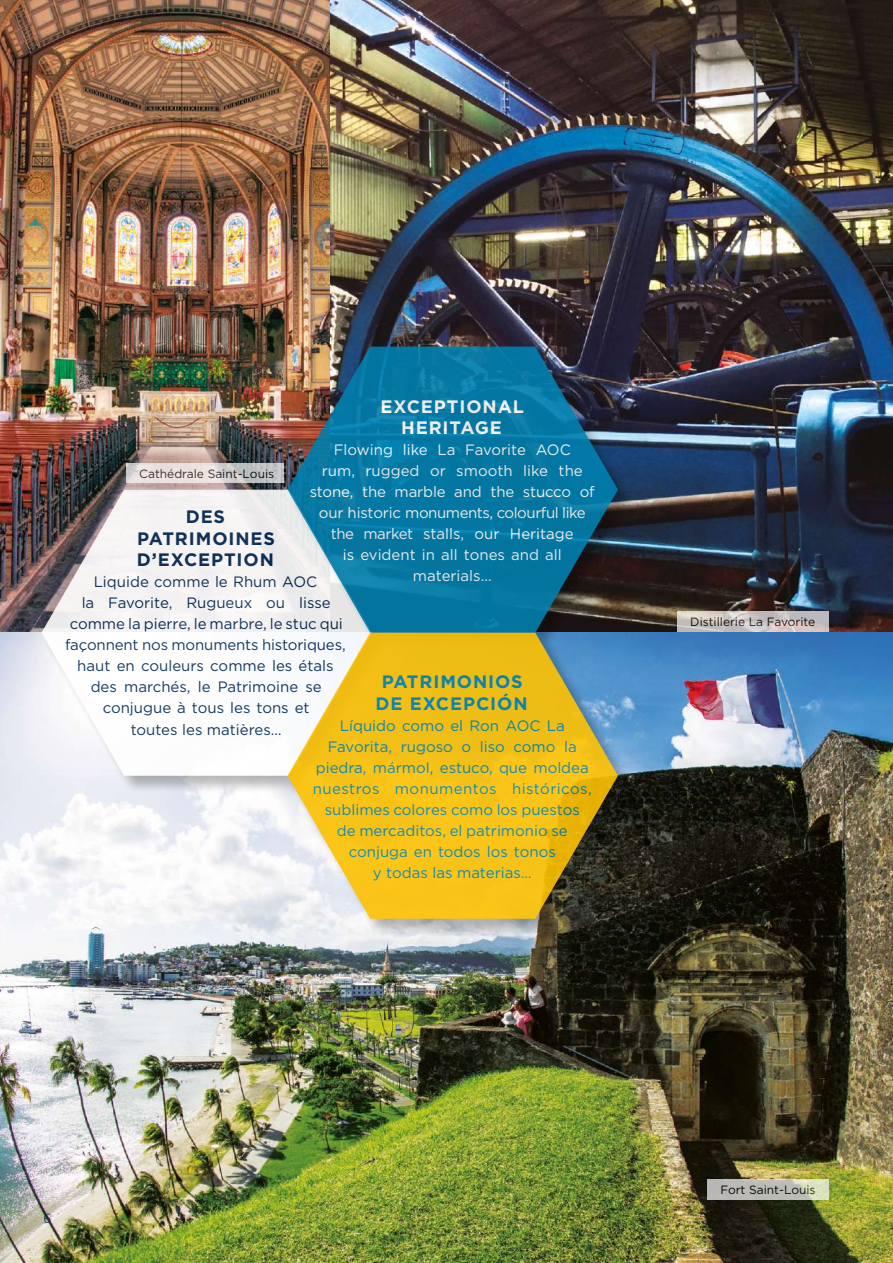
<style>
.page{position:relative;width:893px;height:1263px;background:#fff}
.page>*{position:absolute;margin:0;border:0;box-sizing:border-box;transform-origin:0 0}
.t1{font:700 18px/21.6px "Gotham";letter-spacing:.05em;color:#002851;text-align:center}
.t2{font:700 18px/21.6px "Gotham";letter-spacing:.05em;color:#0080af;text-align:center}
.t3{font:700 18px/21.6px "Gotham";letter-spacing:.05em;color:#fff;text-align:center}
.t4{font:15px/21.1px "Gotham";color:#002851;text-align:center}
.t5{font:15px/21px "Gotham";color:#0080af;text-align:center}
.t6{font:15px/21px "Gotham";letter-spacing:-.01em;color:#fff;text-align:center}
.t7{font:300 15px "Calibri";color:#002851}
.t8{font:12px "Gotham";color:#000}
</style>
<div class="page">
<img style="left:0;top:631px;width:893px;height:632px">
<img style="left:0;top:0;width:331px;height:631px">
<img style="left:331px;top:0;width:562px;height:631px">
<div style="left:42px;top:490px;width:347px;height:304px;background:#000;opacity:.3"></div>
<svg style="left:39px;top:486px;width:246px;height:292px"></svg>
<div style="left:289px;top:346px;width:346px;height:304px;background:#000;opacity:.3"></div>
<svg style="left:285px;top:343px;width:335px;height:286px;background:#227494"></svg>
<div style="left:289px;top:632px;width:346px;height:305px;background:#000;opacity:.3"></div>
<svg style="left:285px;top:629px;width:335px;height:292px;background:#dab941"></svg>
<svg style="left:126px;top:463px;width:158px;height:20px;background:#d9d5d4"></svg>
<svg style="left:677px;top:611px;width:152px;height:20px;background:#ccc5c2"></svg>
<svg style="left:708px;top:1179px;width:121px;height:20px;background:#c2c3b8"></svg>
<p class="t3" style="left:381px;top:395px;width:145px">EXCEPTIONAL<br>HERITAGE</p>
<p class="t6" style="left:310px;top:439px;width:286px">Flowing like La Favorite AOC<br>rum, rugged or smooth like the stone, the marble and the stucco of our historic monuments, colourful like the market stalls, our Heritage<br>is evident in all tones and all materials...</p>
<p class="t8" style="left:139px;top:466px;width:136px">Cathédrale Saint-Louis</p>
<p class="t1" style="left:137px;top:506px;width:140px">DES<br>PATRIMOINES<br>D’EXCEPTION</p>
<p class="t4" style="left:65px;top:571px;width:282px">Liquide comme le Rhum AOC<br>la Favorite, Rugueux ou lisse comme la pierre, le marbre, le stuc qui façonnent nos monuments historiques, haut en couleurs comme les étals des marchés, le Patrimoine se conjugue à tous les tons et<br>toutes les matières…</p>
<p class="t2" style="left:376px;top:671px;width:153px">PATRIMONIOS<br>DE EXCEPCIÓN</p>
<p class="t5" style="left:313px;top:715px;width:281px">Líquido como el Ron AOC La<br>Favorita, rugoso o liso como la piedra, mármol, estuco, que moldea nuestros monumentos históricos, sublimes colores como los puestos<br>de mercaditos, el patrimonio se conjuga en todos los tonos<br>y todas las materias…</p>
<p class="t8" style="left:690px;top:614px;width:127px">Distillerie La Favorite</p>
<p class="t7" style="left:43px;top:1209px;width:9px">6</p>
<p class="t8" style="left:720px;top:1182px;width:97px">Fort Saint-Louis</p>
</div>
